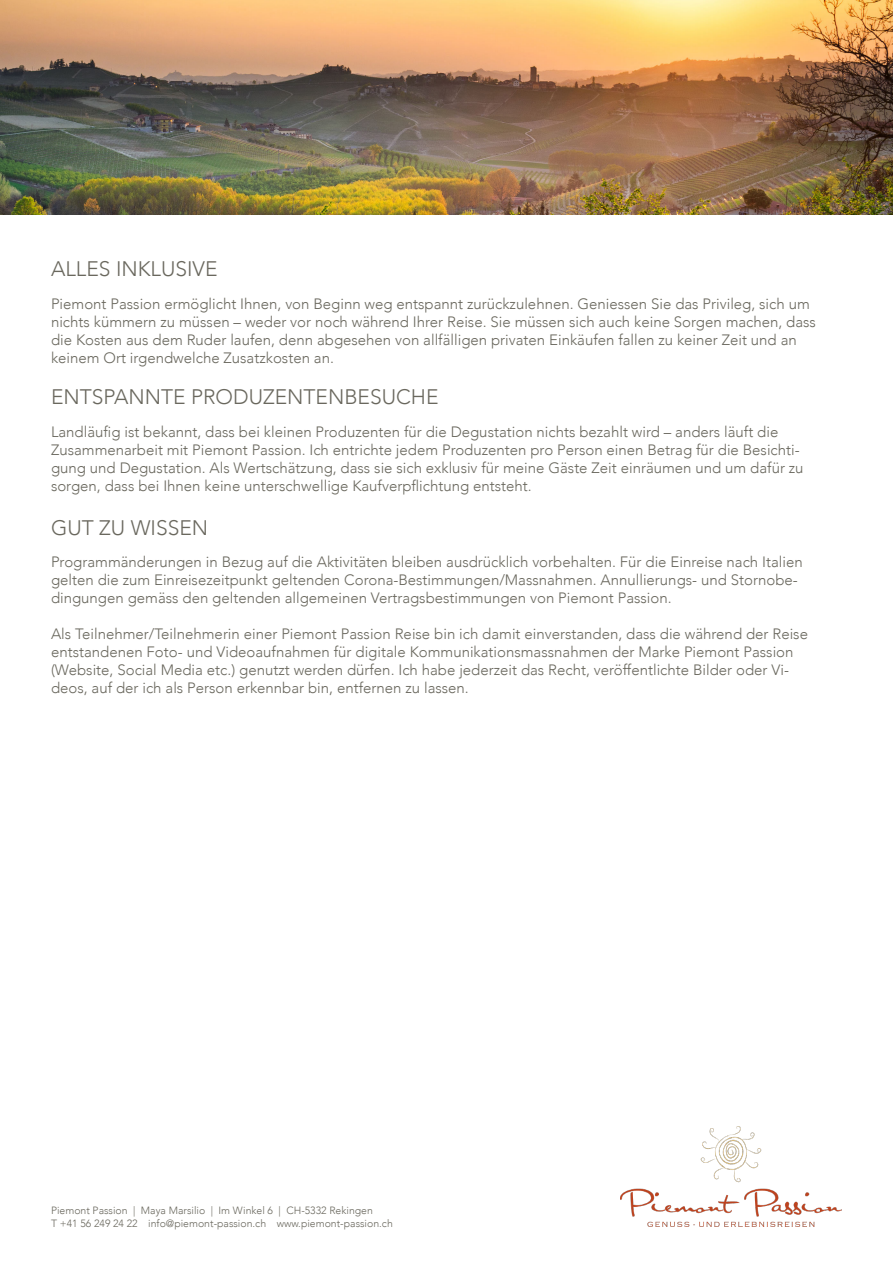
<style>
.page{position:relative;width:893px;height:1263px;background:#fff}
.page>*{position:absolute;margin:0;border:0;box-sizing:border-box;transform-origin:0 0}
.Datum{font:300 21px "Avenir";color:#6a685e}
.Lauftext{font:300 15px/18px "Avenir";color:#6a685e}
.t1{font:300 10.5px/12.6px "Avenir";color:#6a685e}
</style>
<div class="page">
<img style="left:621px;top:1127px;width:221px;height:100px">
<img style="left:0;top:0;width:893px;height:215px">
<p class="Datum" style="left:51px;top:256px;width:168px">ALLES INKLUSIVE</p>
<p class="Lauftext" style="left:51px;top:295px;width:766px">Piemont Passion ermöglicht Ihnen, von Beginn weg entspannt zurückzulehnen. Geniessen Sie das Privileg, sich um nichts kümmern zu müssen – weder vor noch während Ihrer Reise. Sie müssen sich auch keine Sorgen machen, dass die Kosten aus dem Ruder laufen, denn abgesehen von allfälligen privaten Einkäufen fallen zu keiner Zeit und an keinem Ort irgendwelche Zusatzkosten an.</p>
<p class="Datum" style="left:51px;top:385px;width:389px">ENTSPANNTE PRODUZENTENBESUCHE</p>
<p class="Lauftext" style="left:51px;top:423px;width:754px">Landläufig ist bekannt, dass bei kleinen Produzenten für die Degustation nichts bezahlt wird – anders läuft die Zusammenarbeit mit Piemont Passion. Ich entrichte jedem Produzenten pro Person einen Betrag für die Besichti&shy;gung und Degustation. Als Wertschätzung, dass sie sich exklusiv für meine Gäste Zeit einräumen und um dafür zu sorgen, dass bei Ihnen keine unterschwellige Kaufverpflichtung entsteht.</p>
<p class="Datum" style="left:51px;top:515px;width:159px">GUT ZU WISSEN</p>
<p class="Lauftext" style="left:51px;top:553px;width:753px">Programmänderungen in Bezug auf die Aktivitäten bleiben ausdrücklich vorbehalten. Für die Einreise nach Italien gelten die zum Einreisezeitpunkt geltenden Corona-Bestimmungen/Massnahmen. Annullierungs- und Stornobe&shy;dingungen gemäss den geltenden allgemeinen Vertragsbestimmungen von Piemont Passion.</p>
<p class="Lauftext" style="left:51px;top:625px;width:758px">Als Teilnehmer/Teilnehmerin einer Piemont Passion Reise bin ich damit einverstanden, dass die während der Reise entstandenen Foto- und Videoaufnahmen für digitale Kommunikationsmassnahmen der Marke Piemont Passion (Website, Social Media etc.) genutzt werden dürfen. Ich habe jederzeit das Recht, veröffentlichte Bilder oder Vi&shy;deos, auf der ich als Person erkennbar bin, entfernen zu lassen.</p>
<p class="t1" style="left:51px;top:1204px;width:343px">Piemont Passion | Maya Marsilio | Im Winkel 6 | CH-5332 Rekingen<br>T +41 56 249 24 22 info@piemont-passion.ch www.piemont-passion.ch</p>
</div>
